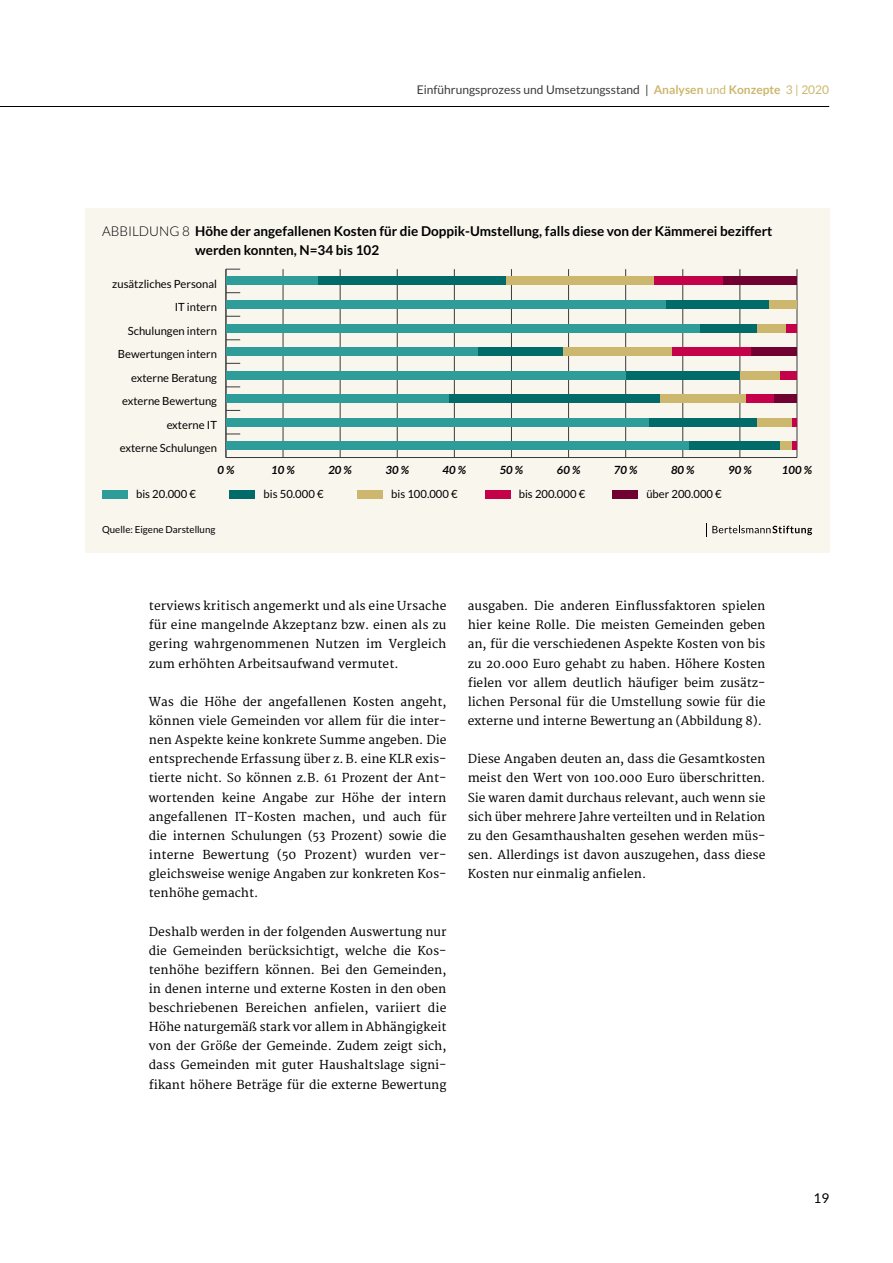
<style>
.page{position:relative;width:893px;height:1263px;background:#fff}
.page>*{position:absolute;margin:0;border:0;box-sizing:border-box;transform-origin:0 0}
.t1{font:700 13.5px/19.2px "Lato";color:#000}
.t2{font:13.5px "Lato";color:#000}
.t3{font:12px/19.2px "Merriweather";color:#000;text-align:justify}
.t4{font:12px "Lato";color:#3a3b3b}
.t5{font:11.25px "Lato";color:#000}
.t6{font:italic 700 11.25px "Lato";color:#000}
.t7{font:9.75px "Lato";color:#000}
.s1{font-weight:700;color:#cdb76e}
.s2{color:#cdb76e}
.s3{font-weight:300}
</style>
<div class="page">
<hr style="left:0;top:106px;width:829px;height:1px;background:#000">
<div style="left:85px;top:208px;width:744px;height:345px;background:#f9f6ee"></div>
<div style="left:230px;top:490px;width:25px;height:9px;background:#006b68"></div>
<div style="left:102px;top:490px;width:26px;height:9px;background:#2e9d9a"></div>
<hr style="left:226px;top:457px;width:571px;height:1px;background:#3a3b3b">
<hr style="left:283px;top:269px;width:1px;height:188px;background:#3a3b3b">
<hr style="left:340px;top:269px;width:1px;height:188px;background:#3a3b3b">
<hr style="left:397px;top:269px;width:1px;height:188px;background:#3a3b3b">
<hr style="left:454px;top:269px;width:1px;height:188px;background:#3a3b3b">
<hr style="left:511px;top:269px;width:1px;height:188px;background:#3a3b3b">
<hr style="left:568px;top:269px;width:1px;height:188px;background:#3a3b3b">
<hr style="left:625px;top:269px;width:1px;height:188px;background:#3a3b3b">
<hr style="left:682px;top:269px;width:1px;height:188px;background:#3a3b3b">
<hr style="left:740px;top:269px;width:1px;height:188px;background:#3a3b3b">
<hr style="left:797px;top:269px;width:1px;height:188px;background:#3a3b3b">
<hr style="left:226px;top:269px;width:1px;height:188px;background:#3a3b3b">
<svg style="left:226px;top:434px;width:14px;height:1px"></svg>
<svg style="left:227px;top:410px;width:13px;height:1px"></svg>
<svg style="left:226px;top:387px;width:14px;height:1px"></svg>
<svg style="left:227px;top:363px;width:13px;height:1px"></svg>
<svg style="left:226px;top:339px;width:14px;height:1px"></svg>
<svg style="left:226px;top:316px;width:14px;height:1px"></svg>
<svg style="left:226px;top:292px;width:14px;height:1px"></svg>
<svg style="left:226px;top:269px;width:14px;height:1px"></svg>
<div style="left:723px;top:277px;width:74px;height:8px;background:#700130"></div>
<div style="left:751px;top:347px;width:46px;height:9px;background:#700130"></div>
<div style="left:774px;top:394px;width:23px;height:9px;background:#700130"></div>
<div style="left:654px;top:277px;width:69px;height:8px;background:#c30249"></div>
<div style="left:786px;top:324px;width:11px;height:8px;background:#c30249"></div>
<div style="left:671px;top:347px;width:80px;height:9px;background:#c30249"></div>
<div style="left:780px;top:371px;width:17px;height:8px;background:#c30249"></div>
<div style="left:746px;top:394px;width:28px;height:9px;background:#c30249"></div>
<div style="left:791px;top:418px;width:6px;height:8px;background:#c30249"></div>
<div style="left:791px;top:442px;width:6px;height:8px;background:#c30249"></div>
<div style="left:506px;top:277px;width:148px;height:8px;background:#cdb76e"></div>
<div style="left:768px;top:300px;width:29px;height:9px;background:#cdb76e"></div>
<div style="left:757px;top:324px;width:29px;height:8px;background:#cdb76e"></div>
<div style="left:563px;top:347px;width:108px;height:9px;background:#cdb76e"></div>
<div style="left:740px;top:371px;width:40px;height:8px;background:#cdb76e"></div>
<div style="left:660px;top:394px;width:86px;height:9px;background:#cdb76e"></div>
<div style="left:757px;top:418px;width:34px;height:8px;background:#cdb76e"></div>
<div style="left:780px;top:442px;width:11px;height:8px;background:#cdb76e"></div>
<div style="left:317px;top:277px;width:189px;height:8px;background:#006b68"></div>
<div style="left:666px;top:300px;width:102px;height:9px;background:#006b68"></div>
<div style="left:700px;top:324px;width:57px;height:8px;background:#006b68"></div>
<div style="left:477px;top:347px;width:86px;height:9px;background:#006b68"></div>
<div style="left:626px;top:371px;width:114px;height:8px;background:#006b68"></div>
<div style="left:449px;top:394px;width:211px;height:9px;background:#006b68"></div>
<div style="left:648px;top:418px;width:109px;height:8px;background:#006b68"></div>
<div style="left:688px;top:442px;width:92px;height:8px;background:#006b68"></div>
<div style="left:226px;top:277px;width:91px;height:8px;background:#2e9d9a"></div>
<div style="left:226px;top:300px;width:440px;height:9px;background:#2e9d9a"></div>
<div style="left:226px;top:324px;width:474px;height:8px;background:#2e9d9a"></div>
<div style="left:226px;top:347px;width:251px;height:9px;background:#2e9d9a"></div>
<div style="left:226px;top:371px;width:400px;height:8px;background:#2e9d9a"></div>
<div style="left:226px;top:394px;width:223px;height:9px;background:#2e9d9a"></div>
<div style="left:226px;top:418px;width:422px;height:8px;background:#2e9d9a"></div>
<div style="left:226px;top:442px;width:462px;height:8px;background:#2e9d9a"></div>
<div style="left:485px;top:490px;width:25px;height:9px;background:#c30249"></div>
<div style="left:357px;top:490px;width:26px;height:9px;background:#cdb76e"></div>
<div style="left:612px;top:490px;width:26px;height:9px;background:#700130"></div>
<svg style="left:706px;top:523px;width:106px;height:13px"></svg>
<p class="t4" style="left:417px;top:83px;width:414px">Einführungsprozess und Umsetzungsstand | <span class="s1">Analysen</span> <span class="s2">und</span> <span class="s1">Konzepte</span> <span class="s2">3 | 2020</span></p>
<p class="t1" style="left:195px;top:222px;width:579px;text-indent:-93px"><span class="s3">ABBILDUNG 8</span> Höhe der angefallenen Kosten für die Doppik-Umstellung, falls diese von der Kämmerei beziffert werden konnten, N=34 bis 102</p>
<p class="t5" style="left:112px;top:277px;width:106px">zusätzliches Personal</p>
<p class="t5" style="left:175px;top:301px;width:44px">IT intern</p>
<p class="t5" style="left:128px;top:324px;width:91px">Schulungen intern</p>
<p class="t5" style="left:118px;top:348px;width:101px">Bewertungen intern</p>
<p class="t5" style="left:131px;top:371px;width:87px">externe Beratung</p>
<p class="t5" style="left:122px;top:395px;width:96px">externe Bewertung</p>
<p class="t5" style="left:167px;top:418px;width:52px">externe IT</p>
<p class="t5" style="left:120px;top:442px;width:99px">externe Schulungen</p>
<p class="t6" style="left:217px;top:463px;width:19px">0 %</p>
<p class="t6" style="left:271px;top:463px;width:25px">10 %</p>
<p class="t6" style="left:328px;top:463px;width:25px">20 %</p>
<p class="t6" style="left:385px;top:463px;width:25px">30 %</p>
<p class="t6" style="left:443px;top:463px;width:25px">40 %</p>
<p class="t6" style="left:500px;top:463px;width:25px">50 %</p>
<p class="t6" style="left:557px;top:463px;width:25px">60 %</p>
<p class="t6" style="left:614px;top:463px;width:25px">70 %</p>
<p class="t6" style="left:671px;top:463px;width:25px">80 %</p>
<p class="t6" style="left:728px;top:463px;width:25px">90 %</p>
<p class="t6" style="left:782px;top:463px;width:32px">100 %</p>
<p class="t5" style="left:136px;top:487px;width:61px">bis 20.000 €</p>
<p class="t5" style="left:264px;top:487px;width:61px">bis 50.000 €</p>
<p class="t5" style="left:391px;top:487px;width:68px">bis 100.000 €</p>
<p class="t5" style="left:519px;top:487px;width:68px">bis 200.000 €</p>
<p class="t5" style="left:646px;top:487px;width:77px">über 200.000 €</p>
<p class="t7" style="left:102px;top:524px;width:115px">Quelle: Eigene Darstellung</p>
<p class="t3" style="left:149px;top:597px;width:299px">terviews kritisch angemerkt und als eine Ursache für eine mangelnde Akzeptanz bzw. einen als zu gering wahrgenommenen Nutzen im Vergleich zum erhöhten Arbeitsaufwand vermutet.</p>
<p class="t3" style="left:149px;top:692px;width:299px">Was die Höhe der angefallenen Kosten angeht, können viele Gemeinden vor allem für die inter&shy;nen Aspekte keine konkrete Summe angeben. Die entsprechende Erfassung über z. B. eine KLR exis&shy;tierte nicht. So können z.B. 61 Prozent der Ant&shy;wortenden keine Angabe zur Höhe der intern angefallenen IT-Kosten machen, und auch für die internen Schulungen (53 Prozent) sowie die interne Bewertung (50 Prozent) wurden ver&shy;gleichsweise wenige Angaben zur konkreten Kos&shy;tenhöhe gemacht.</p>
<p class="t3" style="left:149px;top:922px;width:299px">Deshalb werden in der folgenden Auswertung nur die Gemeinden berücksichtigt, welche die Kos&shy;tenhöhe beziffern können. Bei den Gemeinden, in denen interne und externe Kosten in den oben beschriebenen Bereichen anfielen, variiert die Höhe naturgemäß stark vor allem in Abhängigkeit von der Größe der Gemeinde. Zudem zeigt sich, dass Gemeinden mit guter Haushaltslage signi&shy;fikant höhere Beträge für die externe Bewertung</p>
<p class="t3" style="left:468px;top:597px;width:299px">ausgaben. Die anderen Einflussfaktoren spielen hier keine Rolle. Die meisten Gemeinden geben an, für die verschiedenen Aspekte Kosten von bis zu 20.000 Euro gehabt zu haben. Höhere Kosten fielen vor allem deutlich häufiger beim zusätz&shy;lichen Personal für die Umstellung sowie für die externe und interne Bewertung an (Abbildung 8).</p>
<p class="t3" style="left:468px;top:750px;width:299px">Diese Angaben deuten an, dass die Gesamtkosten meist den Wert von 100.000 Euro überschritten.<br>Sie waren damit durchaus relevant, auch wenn sie sich über mehrere Jahre verteilten und in Relation zu den Gesamthaushalten gesehen werden müs&shy;sen. Allerdings ist davon auszugehen, dass diese Kosten nur einmalig anfielen.</p>
<p class="t2" style="left:813px;top:1191px;width:17px">19</p>
</div>
